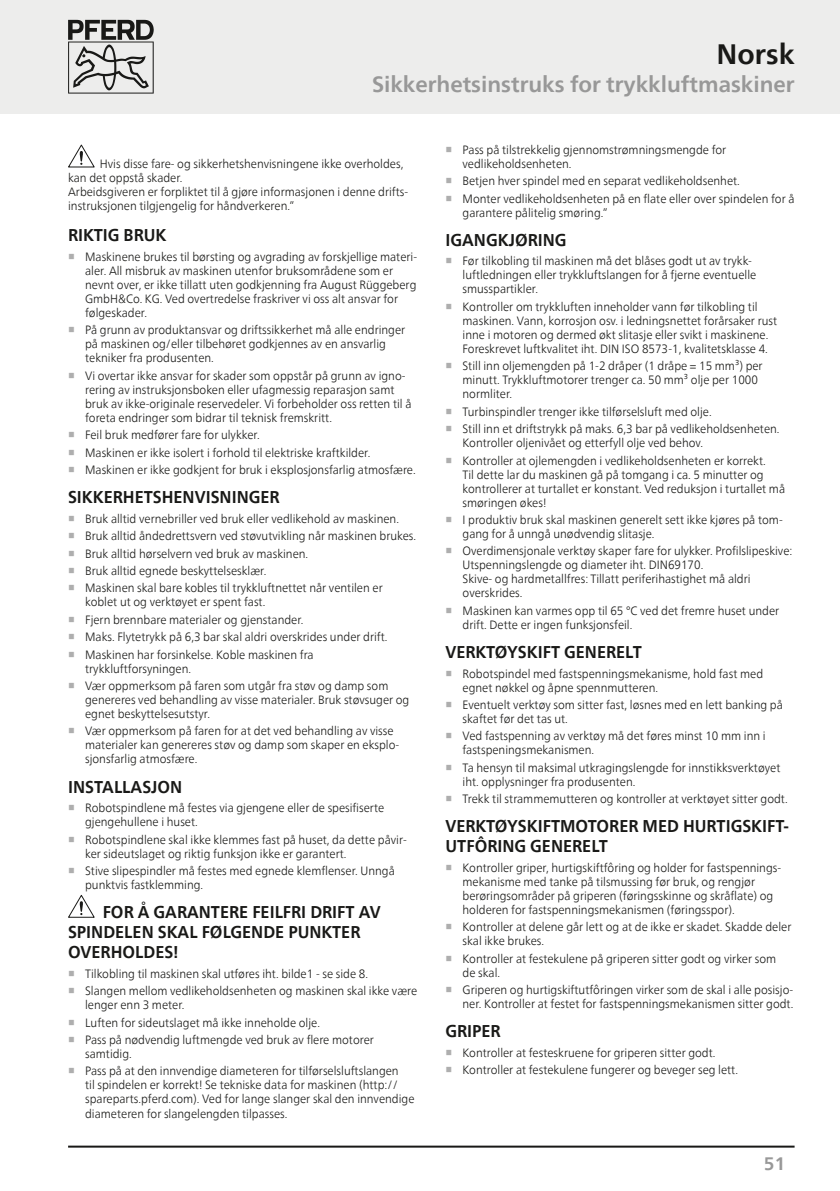
<style>
.page{position:relative;width:840px;height:1191px;background:#fff}
.page>*{position:absolute;margin:0;border:0;box-sizing:border-box;transform-origin:0 0}
.Headline{font:700 28px "Neue Frutiger World";color:#191917}
.Subhead_grau{font:700 22px "Neue Frutiger World";color:#989898}
.t1{font:700 18px "Neue Frutiger World";color:#989898}
.Copy_Head{font:700 17px/20px "Neue Frutiger World";color:#191917;scale:.95 1}
.Copy{font:300 12px/14px "Neue Frutiger World";color:#191917;scale:.95 1}
.s1{font-family:"Arial Unicode MS";font-weight:700;color:#aeaeae}
</style>
<div class="page">
<div style="left:0;top:0;width:839px;height:113px;background:#ededec"></div>
<svg style="left:68px;top:145px;width:27px;height:22px"></svg>
<svg style="left:68px;top:895px;width:27px;height:22px"></svg>
<svg style="left:68px;top:20px;width:86px;height:74px"></svg>
<hr style="left:68px;top:1145px;width:726px;height:2px;background:#191917">
<p class="Headline" style="left:716px;top:29px;width:79px">Norsk</p>
<p class="Subhead_grau" style="left:372px;top:65px;width:424px">Sikkerhetsinstruks for trykkluftmaskiner</p>
<p class="Copy" style="left:68px;top:157px;width:359px;text-indent:32px">Hvis disse fare- og sikkerhetshenvisningene ikke overholdes, kan det oppstå skader.<br>Arbeidsgiveren er forpliktet til å gjøre informasjonen i denne drifts&shy;instruksjonen tilgjengelig for håndverkeren.”</p>
<p class="Copy_Head" style="left:68px;top:225px;width:105px">RIKTIG BRUK</p>
<p class="Copy" style="left:85px;top:250px;width:351px;text-indent:-17px"><span class="s1">■</span> Maskinene brukes til børsting og avgrading av forskjellige materi&shy;aler. All misbruk av maskinen utenfor bruksområdene som er nevnt over, er ikke tillatt uten godkjenning fra August Rüggeberg GmbH&amp;Co. KG. Ved overtredelse fraskriver vi oss alt ansvar for følgeskader.</p>
<p class="Copy" style="left:85px;top:323px;width:338px;text-indent:-17px"><span class="s1">■</span> På grunn av produktansvar og driftssikkerhet må alle endringer på maskinen og/eller tilbehøret godkjennes av en ansvarlig tekniker fra produsenten.</p>
<p class="Copy" style="left:85px;top:369px;width:345px;text-indent:-17px"><span class="s1">■</span> Vi overtar ikke ansvar for skader som oppstår på grunn av igno&shy;rering av instruksjonsboken eller ufagmessig reparasjon samt bruk av ikke-originale reservedeler. Vi forbeholder oss retten til å foreta endringer som bidrar til teknisk fremskritt.</p>
<p class="Copy" style="left:68px;top:428px;width:203px"><span class="s1">■</span> Feil bruk medfører fare for ulykker.</p>
<p class="Copy" style="left:68px;top:445px;width:319px"><span class="s1">■</span> Maskinen er ikke isolert i forhold til elektriske kraftkilder.</p>
<p class="Copy" style="left:68px;top:463px;width:367px"><span class="s1">■</span> Maskinen er ikke godkjent for bruk i eksplosjonsfarlig atmosfære.</p>
<p class="Copy_Head" style="left:68px;top:487px;width:224px">SIKKERHETSHENVISNINGER</p>
<p class="Copy" style="left:68px;top:511px;width:349px"><span class="s1">■</span> Bruk alltid vernebriller ved bruk eller vedlikehold av maskinen.</p>
<p class="Copy" style="left:68px;top:529px;width:368px"><span class="s1">■</span> Bruk alltid åndedrettsvern ved støvutvikling når maskinen brukes.</p>
<p class="Copy" style="left:68px;top:546px;width:254px"><span class="s1">■</span> Bruk alltid hørselvern ved bruk av maskinen.</p>
<p class="Copy" style="left:68px;top:564px;width:210px"><span class="s1">■</span> Bruk alltid egnede beskyttelsesklær.</p>
<p class="Copy" style="left:85px;top:581px;width:314px;text-indent:-17px"><span class="s1">■</span> Maskinen skal bare kobles til trykkluftnettet når ventilen er koblet ut og verktøyet er spent fast.</p>
<p class="Copy" style="left:68px;top:612px;width:249px"><span class="s1">■</span> Fjern brennbare materialer og gjenstander.</p>
<p class="Copy" style="left:68px;top:630px;width:337px"><span class="s1">■</span> Maks. Flytetrykk på 6,3 bar skal aldri overskrides under drift.</p>
<p class="Copy" style="left:85px;top:647px;width:242px;text-indent:-17px"><span class="s1">■</span> Maskinen har forsinkelse. Koble maskinen fra trykkluftforsyningen.</p>
<p class="Copy" style="left:85px;top:679px;width:342px;text-indent:-17px"><span class="s1">■</span> Vær oppmerksom på faren som utgår fra støv og damp som genereres ved behandling av visse materialer. Bruk støvsuger og egnet beskyttelsesutstyr.</p>
<p class="Copy" style="left:85px;top:724px;width:332px;text-indent:-17px"><span class="s1">■</span> Vær oppmerksom på faren for at det ved behandling av visse materialer kan genereres støv og damp som skaper en eksplo&shy;sjonsfarlig atmosfære.</p>
<p class="Copy_Head" style="left:68px;top:776px;width:122px">INSTALLASJON</p>
<p class="Copy" style="left:85px;top:801px;width:316px;text-indent:-17px"><span class="s1">■</span> Robotspindlene må festes via gjengene eller de spesifiserte gjengehullene i huset.</p>
<p class="Copy" style="left:85px;top:832px;width:340px;text-indent:-17px"><span class="s1">■</span> Robotspindlene skal ikke klemmes fast på huset, da dette påvir&shy;ker sideutslaget og riktig funksjon ikke er garantert.</p>
<p class="Copy" style="left:85px;top:864px;width:327px;text-indent:-17px"><span class="s1">■</span> Stive slipespindler må festes med egnede klemflenser. Unngå punktvis fastklemming.</p>
<p class="Copy_Head" style="left:68px;top:902px;width:330px;text-indent:35px">FOR Å GARANTERE FEILFRI DRIFT AV<br>SPINDELEN SKAL FØLGENDE PUNKTER<br>OVERHOLDES!</p>
<p class="Copy" style="left:68px;top:966px;width:317px"><span class="s1">■</span> Tilkobling til maskinen skal utføres iht. bilde1 - se side 8.</p>
<p class="Copy" style="left:85px;top:984px;width:351px;text-indent:-17px"><span class="s1">■</span> Slangen mellom vedlikeholdsenheten og maskinen skal ikke være lenger enn 3 meter.</p>
<p class="Copy" style="left:68px;top:1015px;width:266px"><span class="s1">■</span> Luften for sideutslaget må ikke inneholde olje.</p>
<p class="Copy" style="left:85px;top:1033px;width:305px;text-indent:-17px"><span class="s1">■</span> Pass på nødvendig luftmengde ved bruk av flere motorer samtidig.</p>
<p class="Copy" style="left:85px;top:1064px;width:348px;text-indent:-17px"><span class="s1">■</span> Pass på at den innvendige diameteren for tilførselsluftslangen<br>til spindelen er korrekt! Se tekniske data for maskinen (http:// spareparts.pferd.com). Ved for lange slanger skal den innvendige diameteren for slangelengden tilpasses.</p>
<p class="Copy" style="left:462px;top:143px;width:279px;text-indent:-17px"><span class="s1">■</span> Pass på tilstrekkelig gjennomstrømningsmengde for vedlikeholdsenheten.</p>
<p class="Copy" style="left:445px;top:174px;width:311px"><span class="s1">■</span> Betjen hver spindel med en separat vedlikeholdsenhet.</p>
<p class="Copy" style="left:462px;top:192px;width:351px;text-indent:-17px"><span class="s1">■</span> Monter vedlikeholdsenheten på en flate eller over spindelen for å garantere pålitelig smøring.”</p>
<p class="Copy_Head" style="left:445px;top:230px;width:129px">IGANGKJØRING</p>
<p class="Copy" style="left:462px;top:254px;width:310px;text-indent:-17px"><span class="s1">■</span> Før tilkobling til maskinen må det blåses godt ut av trykk&shy;luftledningen eller trykkluftslangen for å fjerne eventuelle smusspartikler.</p>
<p class="Copy" style="left:462px;top:300px;width:332px;text-indent:-17px"><span class="s1">■</span> Kontroller om trykkluften inneholder vann før tilkobling til maskinen. Vann, korrosjon osv. i ledningsnettet forårsaker rust inne i motoren og dermed økt slitasje eller svikt i maskinene.<br>Foreskrevet luftkvalitet iht. DIN ISO 8573-1, kvalitetsklasse 4.</p>
<p class="Copy" style="left:462px;top:359px;width:317px;text-indent:-17px"><span class="s1">■</span> Still inn oljemengden på 1-2 dråper (1 dråpe = 15 mm³) per minutt. Trykkluftmotorer trenger ca. 50 mm³ olje per 1000 normliter.</p>
<p class="Copy" style="left:445px;top:404px;width:281px"><span class="s1">■</span> Turbinspindler trenger ikke tilførselsluft med olje.</p>
<p class="Copy" style="left:462px;top:422px;width:335px;text-indent:-17px"><span class="s1">■</span> Still inn et driftstrykk på maks. 6,3 bar på vedlikeholdsenheten.<br>Kontroller oljenivået og etterfyll olje ved behov.</p>
<p class="Copy" style="left:462px;top:453px;width:341px;text-indent:-17px"><span class="s1">■</span> Kontroller at ojlemengden i vedlikeholdsenheten er korrekt.<br>Til dette lar du maskinen gå på tomgang i ca. 5 minutter og kontrollerer at turtallet er konstant. Ved reduksjon i turtallet må smøringen økes!</p>
<p class="Copy" style="left:462px;top:513px;width:338px;text-indent:-17px"><span class="s1">■</span> I produktiv bruk skal maskinen generelt sett ikke kjøres på tom&shy;gang for å unngå unødvendig slitasje.</p>
<p class="Copy" style="left:462px;top:544px;width:348px;text-indent:-17px"><span class="s1">■</span> Overdimensjonale verktøy skaper fare for ulykker. Profilslipeskive:<br>Utspenningslengde og diameter iht. DIN69170.<br>Skive- og hardmetallfres: Tillatt periferihastighet må aldri overskrides.</p>
<p class="Copy" style="left:462px;top:603px;width:334px;text-indent:-17px"><span class="s1">■</span> Maskinen kan varmes opp til 65 °C ved det fremre huset under drift. Dette er ingen funksjonsfeil.</p>
<p class="Copy_Head" style="left:445px;top:641px;width:208px">VERKTØYSKIFT GENERELT</p>
<p class="Copy" style="left:462px;top:666px;width:318px;text-indent:-17px"><span class="s1">■</span> Robotspindel med fastspenningsmekanisme, hold fast med egnet nøkkel og åpne spennmutteren.</p>
<p class="Copy" style="left:462px;top:698px;width:338px;text-indent:-17px"><span class="s1">■</span> Eventuelt verktøy som sitter fast, løsnes med en lett banking på skaftet før det tas ut.</p>
<p class="Copy" style="left:462px;top:729px;width:320px;text-indent:-17px"><span class="s1">■</span> Ved fastspenning av verktøy må det føres minst 10 mm inn i fastspeningsmekanismen.</p>
<p class="Copy" style="left:462px;top:760px;width:336px;text-indent:-17px"><span class="s1">■</span> Ta hensyn til maksimal utkragingslengde for innstikksverktøyet iht. opplysninger fra produsenten.</p>
<p class="Copy" style="left:445px;top:792px;width:361px"><span class="s1">■</span> Trekk til strammemutteren og kontroller at verktøyet sitter godt.</p>
<p class="Copy_Head" style="left:445px;top:816px;width:363px">VERKTØYSKIFTMOTORER MED HURTIGSKIFT-<br>UTFÔRING GENERELT</p>
<p class="Copy" style="left:462px;top:861px;width:337px;text-indent:-17px"><span class="s1">■</span> Kontroller griper, hurtigskiftfôring og holder for fastspennings&shy;mekanisme med tanke på tilsmussing før bruk, og rengjør berøringsområder på griperen (føringsskinne og skråflate) og holderen for fastspenningsmekanismen (føringsspor).</p>
<p class="Copy" style="left:462px;top:920px;width:347px;text-indent:-17px"><span class="s1">■</span> Kontroller at delene går lett og at de ikke er skadet. Skadde deler skal ikke brukes.</p>
<p class="Copy" style="left:462px;top:951px;width:331px;text-indent:-17px"><span class="s1">■</span> Kontroller at festekulene på griperen sitter godt og virker som de skal.</p>
<p class="Copy" style="left:445px;top:983px;width:367px;text-align:right"><span class="s1">■</span> Griperen og hurtigskiftutfôringen virker som de skal i alle posisjo&shy;ner. Kontroller at festet for fastspenningsmekanismen sitter godt.</p>
<p class="Copy_Head" style="left:445px;top:1021px;width:60px">GRIPER</p>
<p class="Copy" style="left:445px;top:1046px;width:285px"><span class="s1">■</span> Kontroller at festeskruene for griperen sitter godt.</p>
<p class="Copy" style="left:445px;top:1063px;width:309px"><span class="s1">■</span> Kontroller at festekulene fungerer og beveger seg lett.</p>
<h3 class="t1" style="left:763px;top:1147px;width:23px">51</h3>
</div>
